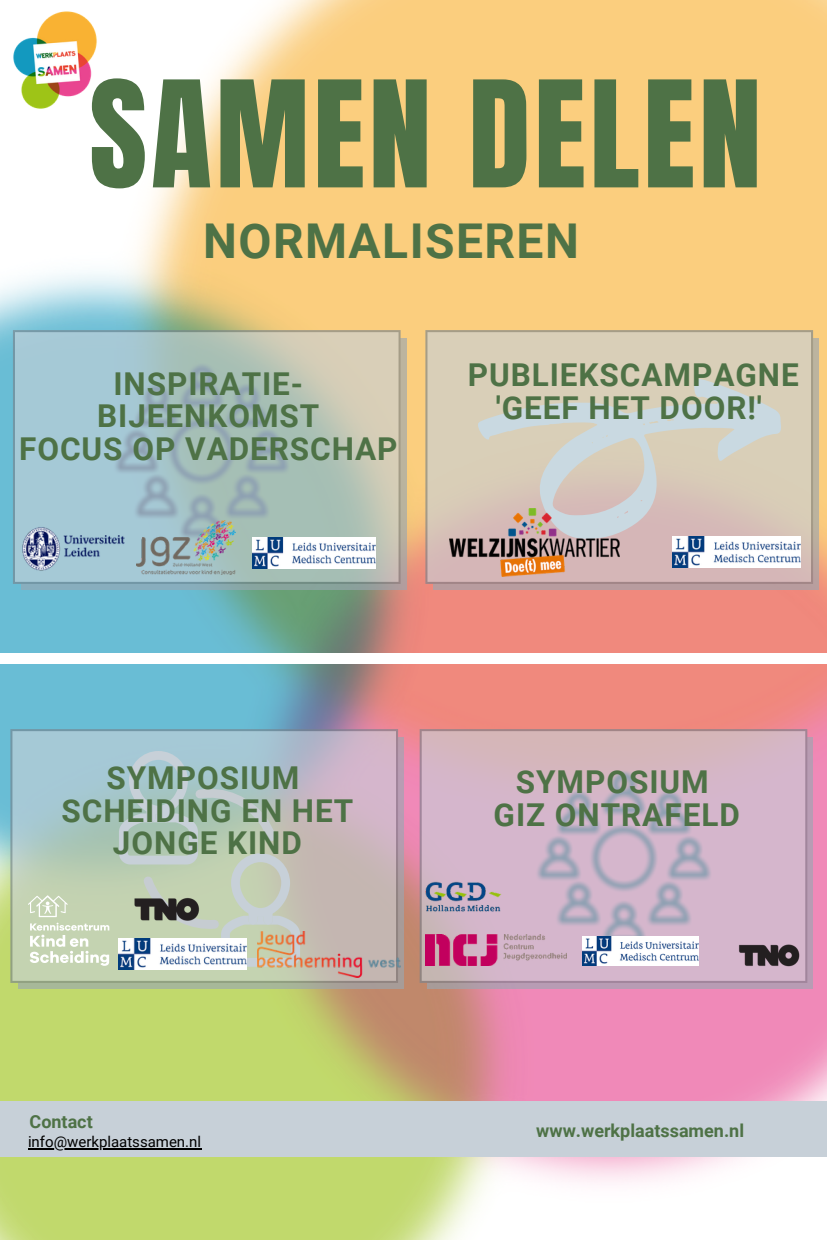
<style>
.page{position:relative;width:827px;height:1240px;background:#fff}
.page>*{position:absolute;margin:0;border:0;box-sizing:border-box;transform-origin:0 0}
.t1{font:125.7px "Anton";letter-spacing:.03em;color:#4e7246}
.t2{font:700 48px "Roboto";letter-spacing:.03em;color:#4e7246}
.t3{font:700 31.5px/32.7px "Roboto";letter-spacing:.03em;color:#4e7246;text-align:center}
.t4{font:700 18px "Roboto";color:#4e7246}
.t5{font:15px "Roboto";color:#000}
</style>
<div class="page">
<img style="left:0;top:0;width:827px;height:1240px">
<div style="left:0;top:653px;width:827px;height:10px;background:#fff"></div>
<img style="left:10px;top:7px;width:91px;height:119px">
<div style="left:0;top:1101px;width:827px;height:56px;background:#c7d0d8"></div>
<svg style="left:21px;top:338px;width:385px;height:252px;background:#9baba8"></svg>
<svg style="left:13px;top:330px;width:388px;height:254px;background:#abc1be"></svg>
<img style="left:9px;top:513px;width:128px;height:71px">
<img style="left:252px;top:538px;width:124px;height:30px">
<img style="left:137px;top:520px;width:99px;height:54px">
<div style="left:433px;top:338px;width:386px;height:252px;background:linear-gradient(to bottom,#bcb89f,#b9a89e)"></div>
<svg style="left:425px;top:330px;width:388px;height:254px;background:#d4cabc"></svg>
<img style="left:672px;top:536px;width:128px;height:32px">
<img style="left:449px;top:508px;width:170px;height:68px">
<svg style="left:427px;top:737px;width:386px;height:252px;background:#b69bb1"></svg>
<svg style="left:420px;top:729px;width:387px;height:254px;background:#cdb2c4"></svg>
<img style="left:733px;top:936px;width:70px;height:40px">
<img style="left:425px;top:880px;width:77px;height:33px">
<img style="left:425px;top:934px;width:141px;height:31px">
<img style="left:582px;top:936px;width:116px;height:30px">
<svg style="left:18px;top:737px;width:386px;height:252px;background:#aaa99d"></svg>
<svg style="left:10px;top:729px;width:388px;height:254px;background:#b7c3bf"></svg>
<img style="left:258px;top:931px;width:142px;height:46px">
<img style="left:129px;top:889px;width:74px;height:42px">
<img style="left:119px;top:938px;width:127px;height:32px">
<svg style="left:30px;top:923px;width:79px;height:43px"></svg>
<svg style="left:28px;top:895px;width:40px;height:22px"></svg>
<hr style="left:28px;top:1148px;width:173px;height:1px;background:#000">
<h1 class="t1" style="left:89px;top:44px;width:674px">SAMEN DELEN</h1>
<h2 class="t2" style="left:203px;top:213px;width:377px">NORMALISEREN</h2>
<p class="t3" style="left:19px;top:367px;width:380px">INSPIRATIE-<br>BIJEENKOMST<br>FOCUS OP VADERSCHAP</p>
<p class="t3" style="left:468px;top:359px;width:332px">PUBLIEKSCAMPAGNE 'GEEF HET DOOR!'</p>
<p class="t3" style="left:62px;top:762px;width:293px">SYMPOSIUM<br>SCHEIDING EN HET<br>JONGE KIND</p>
<p class="t4" style="left:30px;top:1111px;width:65px">Contact</p>
<p class="t5" style="left:28px;top:1133px;width:175px">info@werkplaatssamen.nl</p>
<p class="t3" style="left:494px;top:766px;width:248px">SYMPOSIUM<br>GIZ ONTRAFELD</p>
<p class="t4" style="left:536px;top:1120px;width:209px">www.werkplaatssamen.nl</p>
</div>
